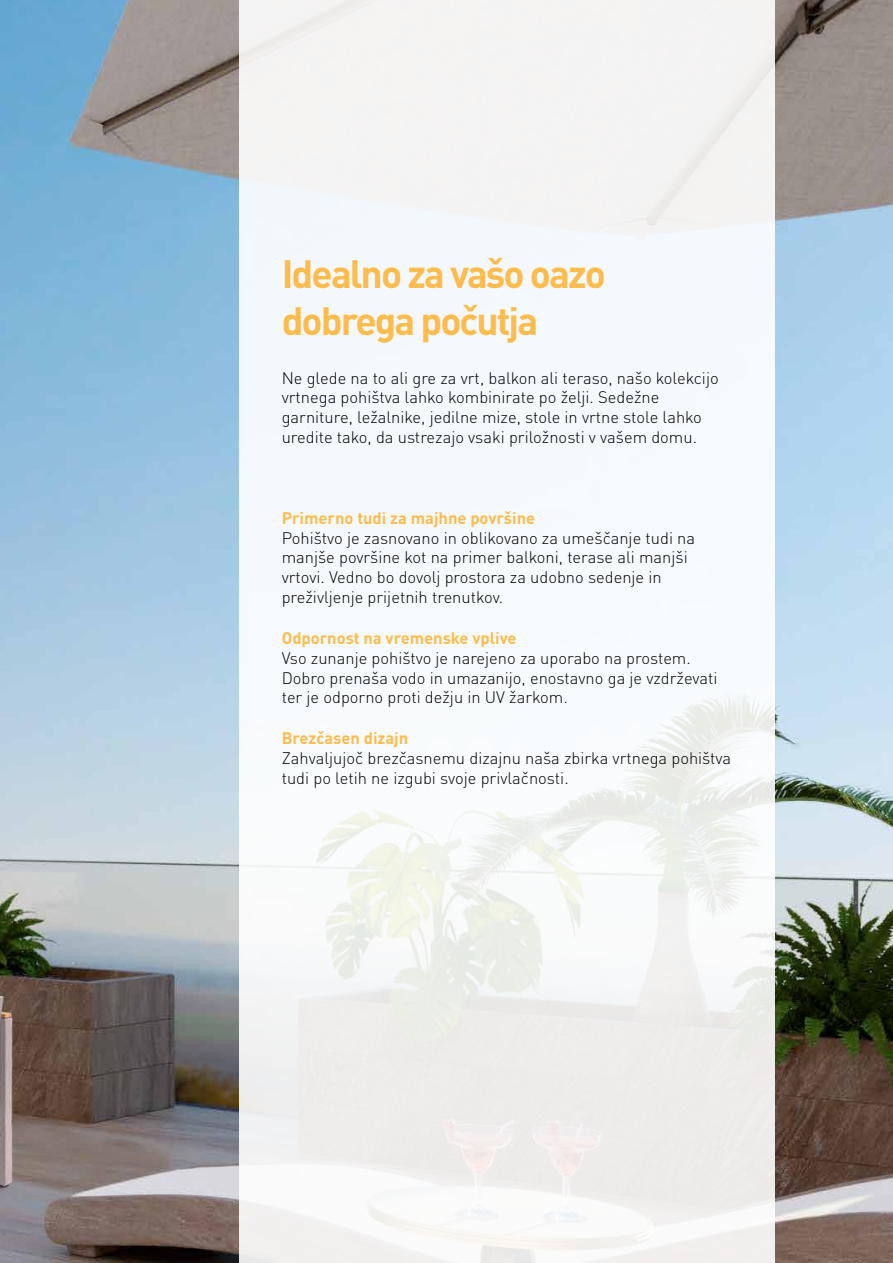
<style>
.page{position:relative;width:893px;height:1263px;background:#fff}
.page>*{position:absolute;margin:0;border:0;box-sizing:border-box;transform-origin:0 0}
.t1{font:700 39px/46.8px "DIN Pro";letter-spacing:-.05em;color:#fdbc4d}
.t2{font:300 16.5px/19.8px "DIN Pro";color:#000}
.t3{font:700 16.5px "DIN Pro";color:#fdbc4d}
</style>
<div class="page">
<img style="left:0;top:0;width:893px;height:1263px">
<div style="left:239px;top:0;width:536px;height:1263px;background:linear-gradient(to bottom,#f6f8fb,#f2f3f1)"></div>
<h1 class="t1" style="left:282px;top:246px;width:326px">Idealno za vašo oazo dobrega počutja</h1>
<p class="t2" style="left:282px;top:366px;width:438px">Ne glede na to ali gre za vrt, balkon ali teraso, našo kolekcijo vrtnega pohištva lahko kombinirate po želji. Sedežne garniture, ležalnike, jedilne mize, stole in vrtne stole lahko uredite tako, da ustrezajo vsaki priložnosti v vašem domu.</p>
<p class="t3" style="left:282px;top:504px;width:255px">Primerno tudi za majhne površine</p>
<p class="t2" style="left:282px;top:526px;width:415px">Pohištvo je zasnovano in oblikovano za umeščanje tudi na manjše površine kot na primer balkoni, terase ali manjši vrtovi. Vedno bo dovolj prostora za udobno sedenje in preživljenje prijetnih trenutkov.</p>
<p class="t3" style="left:282px;top:624px;width:236px">Odpornost na vremenske vplive</p>
<p class="t2" style="left:282px;top:646px;width:437px">Vso zunanje pohištvo je narejeno za uporabo na prostem.<br>Dobro prenaša vodo in umazanijo, enostavno ga je vzdrževati ter je odporno proti dežju in UV žarkom.</p>
<p class="t3" style="left:282px;top:725px;width:128px">Brezčasen dizajn</p>
<p class="t2" style="left:282px;top:747px;width:451px">Zahvaljujoč brezčasnemu dizajnu naša zbirka vrtnega pohištva tudi po letih ne izgubi svoje privlačnosti.</p>
</div>
